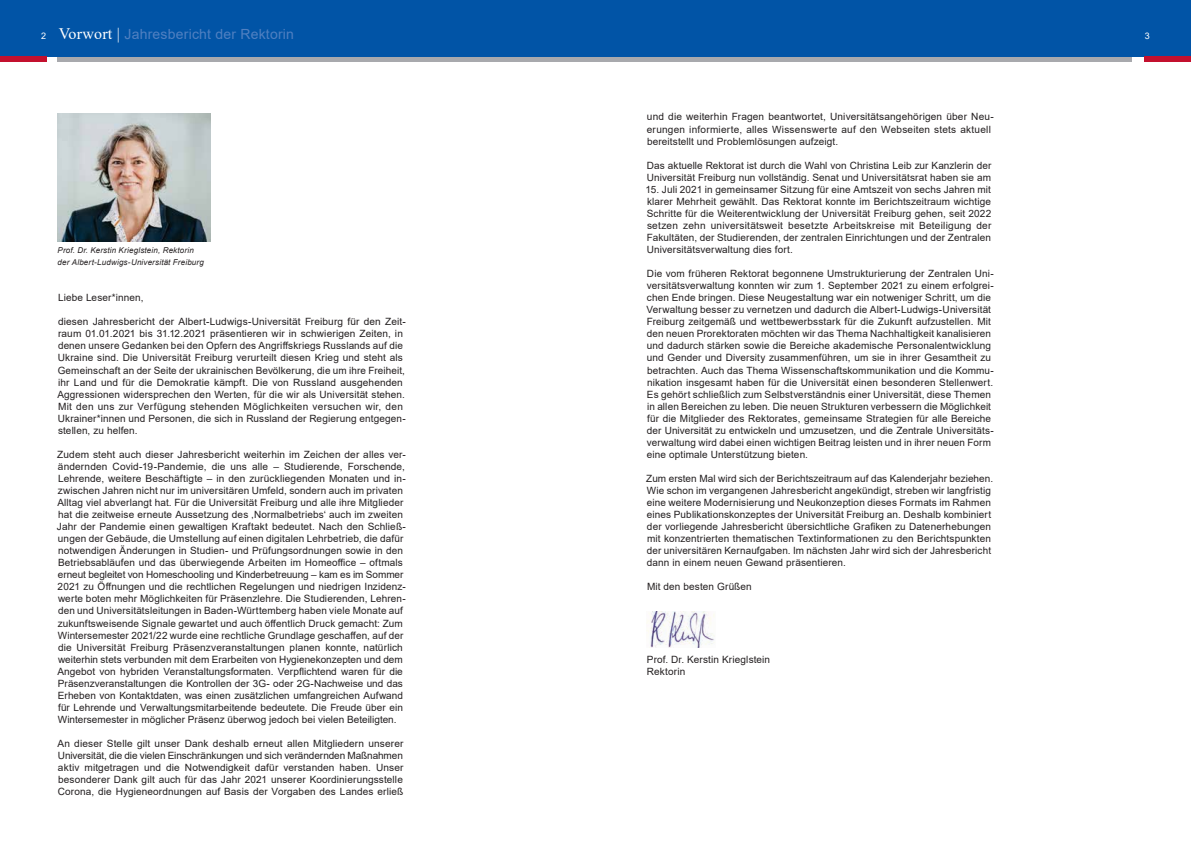
<style>
.page{position:relative;width:1191px;height:842px;background:#fff}
.page>*{position:absolute;margin:0;border:0;box-sizing:border-box;transform-origin:0 0}
.t1{font:14px "Arial";letter-spacing:.015em;color:#5080c1}
.t2{font:10px/12px "Arial";letter-spacing:.01em;color:#231f20}
.t3{font:9px "Arial";color:#fff}
.t4{font:italic 8px/12px "Arial";letter-spacing:.02em;color:#231f20}
.s1{font-size:9px;color:#fff}
.s2{font-family:"Times New Roman";font-size:16px;color:#fff}
</style>
<div class="page">
<div style="left:58px;top:57px;width:1074px;height:5px;background:#a8a9ad"></div>
<div style="left:0;top:0;width:1191px;height:57px;background:#0154a6"></div>
<div style="left:1144px;top:57px;width:47px;height:5px;background:#c3102e"></div>
<div style="left:0;top:57px;width:46px;height:5px;background:#c3102e"></div>
<img style="left:58px;top:113px;width:152px;height:128px">
<img style="left:646px;top:611px;width:69px;height:36px">
<h1 class="t1" style="left:41px;top:25px;width:254px"><span class="s1">2</span> <span class="s2">Vorwort |</span> Jahresbericht der Rektorin</h1>
<p class="t3" style="left:1144px;top:30px;width:7px">3</p>
<p class="t4" style="left:58px;top:244px;width:148px">Prof. Dr. Kerstin Krieglstein, Rektorin der Albert-Ludwigs-Universität Freiburg</p>
<p class="t2" style="left:58px;top:292px;width:87px">Liebe Leser*innen,</p>
<p class="t2" style="left:57px;top:316px;width:350px">diesen Jahresbericht der Albert-Ludwigs-Universität Freiburg für den Zeit&shy;raum 01.01.2021 bis 31.12.2021 präsentieren wir in schwierigen Zeiten, in denen unsere Gedanken bei den Opfern des Angriffskriegs Russlands auf die Ukraine sind. Die Universität Freiburg verurteilt diesen Krieg und steht als Gemeinschaft an der Seite der ukrainischen Bevölkerung, die um ihre Freiheit, ihr Land und für die Demokratie kämpft. Die von Russland ausgehenden Aggressionen widersprechen den Werten, für die wir als Universität stehen.<br>Mit den uns zur Verfügung stehenden Möglichkeiten versuchen wir, den Ukrainer*innen und Personen, die sich in Russland der Regierung entgegen&shy;stellen, zu helfen.</p>
<p class="t2" style="left:57px;top:448px;width:350px">Zudem steht auch dieser Jahresbericht weiterhin im Zeichen der alles ver&shy;ändernden Covid-19-Pandemie, die uns alle – Studierende, Forschende, Lehrende, weitere Beschäftigte – in den zurückliegenden Monaten und in&shy;zwischen Jahren nicht nur im universitären Umfeld, sondern auch im privaten Alltag viel abverlangt hat. Für die Universität Freiburg und alle ihre Mitglieder hat die zeitweise erneute Aussetzung des ‚Normalbetriebs‘ auch im zweiten Jahr der Pandemie einen gewaltigen Kraftakt bedeutet. Nach den Schließ&shy;ungen der Gebäude, die Umstellung auf einen digitalen Lehrbetrieb, die dafür notwendigen Änderungen in Studien- und Prüfungsordnungen sowie in den Betriebsabläufen und das überwiegende Arbeiten im Homeoffice – oftmals erneut begleitet von Homeschooling und Kinderbetreuung – kam es im Sommer 2021 zu Öffnungen und die rechtlichen Regelungen und niedrigen Inzidenz&shy;werte boten mehr Möglichkeiten für Präsenzlehre. Die Studierenden, Lehren&shy;den und Universitätsleitungen in Baden-Württemberg haben viele Monate auf zukunftsweisende Signale gewartet und auch öffentlich Druck gemacht: Zum Wintersemester 2021/22 wurde eine rechtliche Grundlage geschaffen, auf der die Universität Freiburg Präsenzveranstaltungen planen konnte, natürlich weiterhin stets verbunden mit dem Erarbeiten von Hygienekonzepten und dem Angebot von hybriden Veranstaltungsformaten. Verpflichtend waren für die Präsenzveranstaltungen die Kontrollen der 3G- oder 2G-Nachweise und das Erheben von Kontaktdaten, was einen zusätzlichen umfangreichen Aufwand für Lehrende und Verwaltungsmitarbeitende bedeutete. Die Freude über ein Wintersemester in möglicher Präsenz überwog jedoch bei vielen Beteiligten.</p>
<p class="t2" style="left:57px;top:737px;width:347px;text-align:justify">An dieser Stelle gilt unser Dank deshalb erneut allen Mitgliedern unserer Universität, die die vielen Einschränkungen und sich verändernden Maßnahmen aktiv mitgetragen und die Notwendigkeit dafür verstanden haben. Unser besonderer Dank gilt auch für das Jahr 2021 unserer Koordinierungsstelle Corona, die Hygieneordnungen auf Basis der Vorgaben des Landes erließ</p>
<p class="t2" style="left:647px;top:111px;width:348px">und die weiterhin Fragen beantwortet, Universitätsangehörigen über Neu&shy;erungen informierte, alles Wissenswerte auf den Webseiten stets aktuell bereitstellt und Problemlösungen aufzeigt.</p>
<p class="t2" style="left:647px;top:159px;width:346px">Das aktuelle Rektorat ist durch die Wahl von Christina Leib zur Kanzlerin der<br>Universität Freiburg nun vollständig. Senat und Universitätsrat haben sie am</p>
<p class="t2" style="left:645px;top:183px;width:347px;text-align:justify">15. Juli 2021 in gemeinsamer Sitzung für eine Amtszeit von sechs Jahren mit klarer Mehrheit gewählt. Das Rektorat konnte im Berichtszeitraum wichtige Schritte für die Weiterentwicklung der Universität Freiburg gehen, seit 2022 setzen zehn universitätsweit besetzte Arbeitskreise mit Beteiligung der Fakultäten, der Studierenden, der zentralen Einrichtungen und der Zentralen Universitätsverwaltung dies fort.</p>
<p class="t2" style="left:646px;top:268px;width:349px">Die vom früheren Rektorat begonnene Umstrukturierung der Zentralen Uni&shy;versitätsverwaltung konnten wir zum 1. September 2021 zu einem erfolgrei&shy;chen Ende bringen. Diese Neugestaltung war ein notweniger Schritt, um die Verwaltung besser zu vernetzen und dadurch die Albert-Ludwigs-Universität Freiburg zeitgemäß und wettbewerbsstark für die Zukunft aufzustellen. Mit den neuen Prorektoraten möchten wir das Thema Nachhaltigkeit kanalisieren und dadurch stärken sowie die Bereiche akademische Personalentwicklung und Gender und Diversity zusammenführen, um sie in ihrer Gesamtheit zu betrachten. Auch das Thema Wissenschaftskommunikation und die Kommu&shy;nikation insgesamt haben für die Universität einen besonderen Stellenwert.<br>Es gehört schließlich zum Selbstverständnis einer Universität, diese Themen in allen Bereichen zu leben. Die neuen Strukturen verbessern die Möglichkeit für die Mitglieder des Rektorates, gemeinsame Strategien für alle Bereiche der Universität zu entwickeln und umzusetzen, und die Zentrale Universitäts&shy;verwaltung wird dabei einen wichtigen Beitrag leisten und in ihrer neuen Form eine optimale Unterstützung bieten.</p>
<p class="t2" style="left:646px;top:472px;width:348px">Zum ersten Mal wird sich der Berichtszeitraum auf das Kalenderjahr beziehen.<br>Wie schon im vergangenen Jahresbericht angekündigt, streben wir langfristig eine weitere Modernisierung und Neukonzeption dieses Formats im Rahmen eines Publikationskonzeptes der Universität Freiburg an. Deshalb kombiniert der vorliegende Jahresbericht übersichtliche Grafiken zu Datenerhebungen mit konzentrierten thematischen Textinformationen zu den Berichtspunkten der universitären Kernaufgaben. Im nächsten Jahr wird sich der Jahresbericht dann in einem neuen Gewand präsentieren.</p>
<p class="t2" style="left:647px;top:581px;width:106px">Mit den besten Grüßen</p>
<p class="t2" style="left:647px;top:653px;width:125px">Prof. Dr. Kerstin Krieglstein<br>Rektorin</p>
</div>
